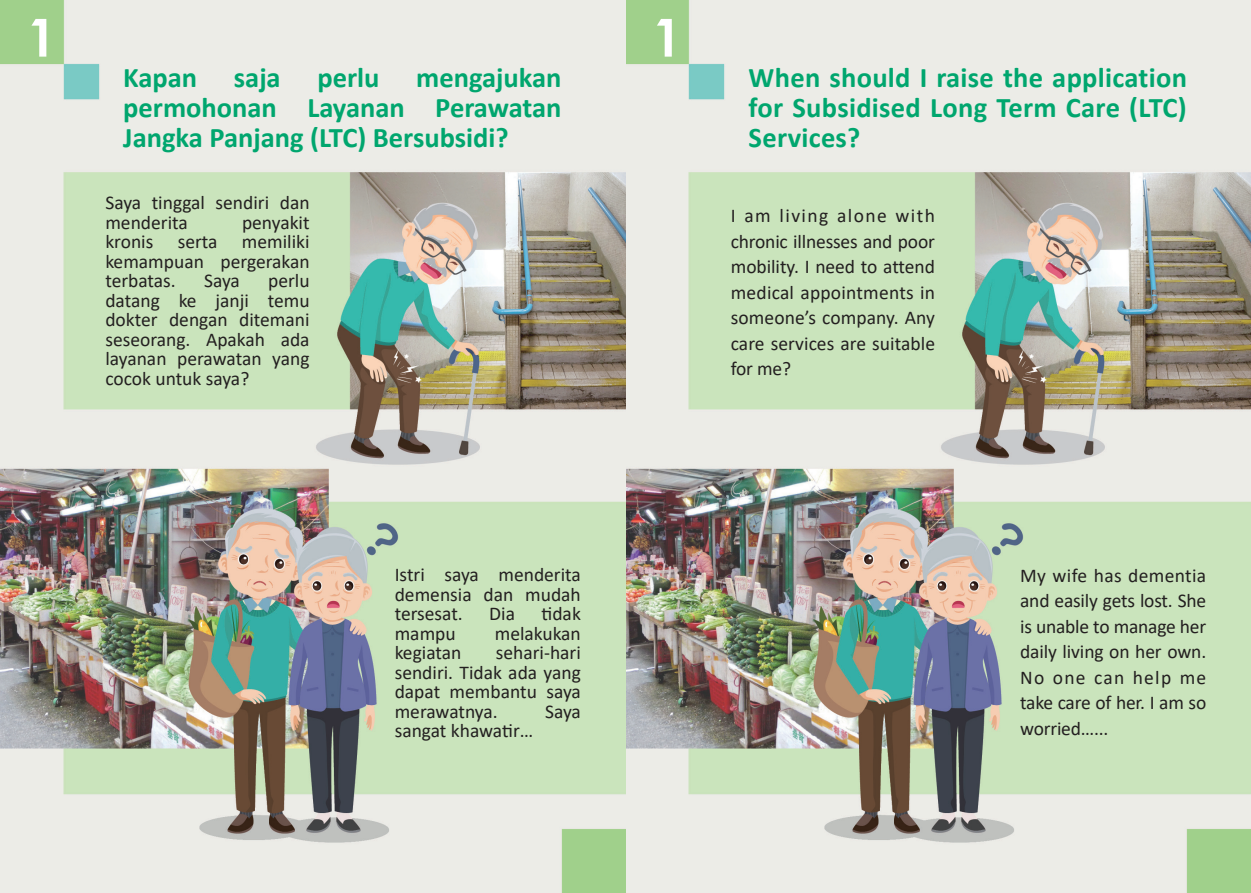
<style>
.page{position:relative;width:1251px;height:893px;background:#fff}
.page>*{position:absolute;margin:0;border:0;box-sizing:border-box;transform-origin:0 0}
.t1{font:700 52.5px "Century Gothic";color:#fff}
.t2{font:700 28.5px/30px "Calibri";color:#00a66e;text-align:justify}
.t3{font:19.5px/19.5px "Calibri";color:#231f20;text-align:justify}
</style>
<div class="page">
<img style="left:0;top:0;width:1250px;height:893px">
<h1 class="t1" style="left:27px;top:-2px;width:31px">1</h1>
<h2 class="t2" style="left:123px;top:62px;width:439px;text-indent:293px">mengajukan permohonan Layanan Perawatan Jangka Panjang (LTC) Bersubsidi?</h2>
<h2 class="t2" style="left:123px;top:62px;width:75px">Kapan</h2>
<h2 class="t2" style="left:234px;top:62px;width:48px">saja</h2>
<h2 class="t2" style="left:317px;top:62px;width:64px">perlu</h2>
<p class="t3" style="left:105px;top:193px;width:206px">Saya tinggal sendiri dan menderita</p>
<p class="t3" style="left:242px;top:212px;width:69px">penyakit</p>
<p class="t3" style="left:105px;top:232px;width:206px;text-indent:72px">serta memiliki kemampuan pergerakan terbatas.</p>
<p class="t3" style="left:105px;top:232px;width:49px">kronis</p>
<p class="t3" style="left:105px;top:271px;width:206px;text-indent:163px">perlu datang ke janji temu dokter dengan ditemani seseorang. Apakah ada layanan perawatan yang cocok untuk saya?</p>
<p class="t3" style="left:204px;top:271px;width:37px">Saya</p>
<p class="t3" style="left:394px;top:565px;width:188px">Istri saya menderita demensia dan mudah tersesat.</p>
<p class="t3" style="left:489px;top:604px;width:27px">Dia</p>
<p class="t3" style="left:541px;top:604px;width:41px">tidak</p>
<p class="t3" style="left:394px;top:623px;width:62px">mampu</p>
<p class="t3" style="left:494px;top:623px;width:88px">melakukan</p>
<p class="t3" style="left:394px;top:643px;width:68px">kegiatan</p>
<p class="t3" style="left:394px;top:643px;width:188px;text-indent:101px">sehari-hari sendiri. Tidak ada yang dapat membantu saya merawatnya.</p>
<p class="t3" style="left:545px;top:701px;width:37px">Saya</p>
<p class="t3" style="left:394px;top:721px;width:140px">sangat khawatir…</p>
<h1 class="t1" style="left:652px;top:-2px;width:31px">1</h1>
<h2 class="t2" style="left:748px;top:62px;width:440px">When should I raise the application for Subsidised Long Term Care (LTC)<br>Services?</h2>
<p class="t3" style="left:730px;top:202px;width:206px;line-height:25.5px">I am living alone with chronic illnesses and poor mobility. I need to attend medical appointments in someone’s company. Any care services are suitable for me?</p>
<p class="t3" style="left:1019px;top:562px;width:188px;line-height:25.5px">My wife has dementia and easily gets lost. She is unable to manage her daily living on her own.<br>No one can help me take care of her. I am so worried…...</p>
</div>
